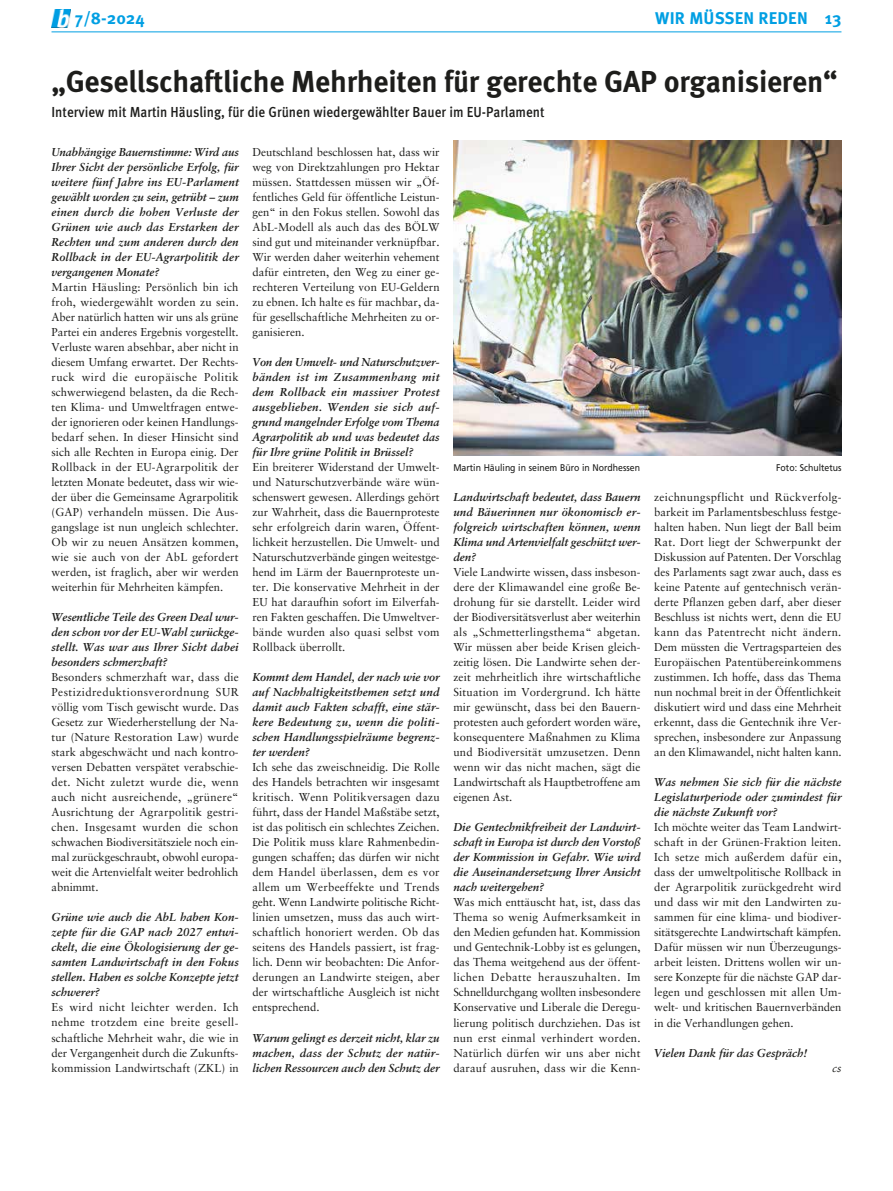
<style>
.page{position:relative;width:893px;height:1191px;background:#fff}
.page>*{position:absolute;margin:0;border:0;box-sizing:border-box;transform-origin:0 0}
.t1{font:700 30.3px "Meta Pro";letter-spacing:-.01em;color:#1d1d1b}
.t2{font:700 16.95px "Meta Pro";letter-spacing:.01em;color:#009fe3}
.t3{font:500 14.55px "Meta Pro";color:#1d1d1b;scale:.9 1}
.t4{font:11.55px/15px "Sabon LT Std";color:#1d1d1b;text-align:justify}
.t5{font:italic 700 11.55px/15px "Sabon LT Std";color:#1d1d1b;text-align:justify}
.t6{font:italic 11.55px "Sabon LT Std";color:#1d1d1b}
.t7{font:9.75px "Frutiger LT Std";color:#1d1d1b;scale:.9 1}
</style>
<div class="page">
<hr style="left:51px;top:32px;width:790px;height:1px;background:#009fe3">
<img style="left:51px;top:9px;width:20px;height:18px">
<img style="left:453px;top:141px;width:388px;height:315px">
<h2 class="t2" style="left:75px;top:5px;width:71px">7/8-2024</h2>
<h2 class="t2" style="left:655px;top:5px;width:188px">WIR MÜSSEN REDEN 13</h2>
<h1 class="t1" style="left:51px;top:58px;width:787px">„Gesellschaftliche Mehrheiten für gerechte GAP organisieren“</h1>
<p class="t3" style="left:51px;top:100px;width:549px">Interview mit Martin Häusling, für die Grünen wiedergewählter Bauer im EU-Parlament</p>
<p class="t5" style="left:51px;top:144px;width:189px">Unabhängige Bauernstimme: Wird aus Ihrer Sicht der persönliche Erfolg, für weitere fünf Jahre ins EU-Parlament gewählt worden zu sein, getrübt – zum einen durch die hohen Verluste der Grünen wie auch das Erstarken der Rechten und zum anderen durch den Rollback in der EU-Agrarpolitik der vergangenen Monate?</p>
<p class="t4" style="left:51px;top:279px;width:189px">Martin Häusling: Persönlich bin ich froh, wiedergewählt worden zu sein.<br>Aber natürlich hatten wir uns als grüne Partei ein anderes Ergebnis vorgestellt.<br>Verluste waren absehbar, aber nicht in diesem Umfang erwartet. Der Rechts&shy;ruck wird die europäische Politik schwerwiegend belasten, da die Rech&shy;ten Klima- und Umweltfragen entwe&shy;der ignorieren oder keinen Handlungs&shy;bedarf sehen. In dieser Hinsicht sind sich alle Rechten in Europa einig. Der Rollback in der EU-Agrarpolitik der letzten Monate bedeutet, dass wir wie&shy;der über die Gemeinsame Agrarpolitik (GAP) verhandeln müssen. Die Aus&shy;gangslage ist nun ungleich schlechter.<br>Ob wir zu neuen Ansätzen kommen, wie sie auch von der AbL gefordert werden, ist fraglich, aber wir werden weiterhin für Mehrheiten kämpfen.</p>
<p class="t5" style="left:51px;top:609px;width:189px">Wesentliche Teile des Green Deal wur&shy;den schon vor der EU-Wahl zurückge&shy;stellt. Was war aus Ihrer Sicht dabei besonders schmerzhaft?</p>
<p class="t4" style="left:51px;top:669px;width:189px">Besonders schmerzhaft war, dass die Pestizidreduktionsverordnung SUR völlig vom Tisch gewischt wurde. Das Gesetz zur Wiederherstellung der Na&shy;tur (Nature Restoration Law) wurde stark abgeschwächt und nach kontro&shy;versen Debatten verspätet verabschie&shy;det. Nicht zuletzt wurde die, wenn auch nicht ausreichende, „grünere“ Ausrichtung der Agrarpolitik gestri&shy;chen. Insgesamt wurden die schon schwachen Biodiversitätsziele noch ein&shy;mal zurückgeschraubt, obwohl europa&shy;weit die Artenvielfalt weiter bedrohlich abnimmt.</p>
<p class="t5" style="left:51px;top:910px;width:189px">Grüne wie auch die AbL haben Kon&shy;zepte für die GAP nach 2027 entwi&shy;ckelt, die eine Ökologisierung der ge&shy;samten Landwirtschaft in den Fokus stellen. Haben es solche Konzepte jetzt schwerer?</p>
<p class="t4" style="left:51px;top:1000px;width:189px">Es wird nicht leichter werden. Ich nehme trotzdem eine breite gesell&shy;schaftliche Mehrheit wahr, die wie in der Vergangenheit durch die Zukunfts&shy;kommission Landwirtschaft (ZKL) in</p>
<p class="t4" style="left:252px;top:144px;width:189px">Deutschland beschlossen hat, dass wir weg von Direktzahlungen pro Hektar müssen. Stattdessen müssen wir „Öf&shy;fentliches Geld für öffentliche Leistun&shy;gen“ in den Fokus stellen. Sowohl das AbL-Modell als auch das des BÖLW sind gut und miteinander verknüpfbar.<br>Wir werden daher weiterhin vehement dafür eintreten, den Weg zu einer ge&shy;rechteren Verteilung von EU-Geldern zu ebnen. Ich halte es für machbar, da&shy;für gesellschaftliche Mehrheiten zu or&shy;ganisieren.</p>
<p class="t5" style="left:252px;top:354px;width:189px">Von den Umwelt- und Naturschutzver&shy;bänden ist im Zusammenhang mit dem Rollback ein massiver Protest ausgeblieben. Wenden sie sich auf&shy;grund mangelnder Erfolge vom Thema Agrarpolitik ab und was bedeutet das für Ihre grüne Politik in Brüssel?</p>
<p class="t4" style="left:252px;top:459px;width:189px">Ein breiterer Widerstand der Umwelt&shy;und Naturschutzverbände wäre wün&shy;schenswert gewesen. Allerdings gehört zur Wahrheit, dass die Bauernproteste sehr erfolgreich darin waren, Öffent&shy;lichkeit herzustellen. Die Umwelt- und Naturschutzverbände gingen weitestge&shy;hend im Lärm der Bauernproteste un&shy;ter. Die konservative Mehrheit in der EU hat daraufhin sofort im Eilverfah&shy;ren Fakten geschaffen. Die Umweltver&shy;bände wurden also quasi selbst vom Rollback überrollt.</p>
<p class="t5" style="left:252px;top:669px;width:189px">Kommt dem Handel, der nach wie vor auf Nachhaltigkeitsthemen setzt und damit auch Fakten schafft, eine stär&shy;kere Bedeutung zu, wenn die politi&shy;schen Handlungsspielräume begrenz&shy;ter werden?</p>
<p class="t4" style="left:252px;top:760px;width:189px">Ich sehe das zweischneidig. Die Rolle des Handels betrachten wir insgesamt kritisch. Wenn Politikversagen dazu führt, dass der Handel Maßstäbe setzt, ist das politisch ein schlechtes Zeichen.<br>Die Politik muss klare Rahmenbedin&shy;gungen schaffen; das dürfen wir nicht dem Handel überlassen, dem es vor allem um Werbeeffekte und Trends geht. Wenn Landwirte politische Richt&shy;linien umsetzen, muss das auch wirt&shy;schaftlich honoriert werden. Ob das seitens des Handels passiert, ist frag&shy;lich. Denn wir beobachten: Die Anfor&shy;derungen an Landwirte steigen, aber der wirtschaftliche Ausgleich ist nicht entsprechend.</p>
<p class="t5" style="left:252px;top:1030px;width:189px">Warum gelingt es derzeit nicht, klar zu machen, dass der Schutz der natür&shy;lichen Ressourcen auch den Schutz der</p>
<p class="t7" style="left:453px;top:462px;width:209px">Martin Häuling in seinem Büro in Nordhessen</p>
<p class="t7" style="left:776px;top:462px;width:74px">Foto: Schultetus</p>
<p class="t5" style="left:453px;top:489px;width:189px">Landwirtschaft bedeutet, dass Bauern und Bäuerinnen nur ökonomisch er&shy;folgreich wirtschaften können, wenn Klima und Artenvielfalt geschützt wer&shy;den?</p>
<p class="t4" style="left:453px;top:564px;width:189px">Viele Landwirte wissen, dass insbeson&shy;dere der Klimawandel eine große Be&shy;drohung für sie darstellt. Leider wird der Biodiversitätsverlust aber weiterhin als „Schmetterlingsthema“ abgetan.<br>Wir müssen aber beide Krisen gleich&shy;zeitig lösen. Die Landwirte sehen der&shy;zeit mehrheitlich ihre wirtschaftliche Situation im Vordergrund. Ich hätte mir gewünscht, dass bei den Bauern&shy;protesten auch gefordert worden wäre, konsequentere Maßnahmen zu Klima und Biodiversität umzusetzen. Denn wenn wir das nicht machen, sägt die Landwirtschaft als Hauptbetroffene am eigenen Ast.</p>
<p class="t5" style="left:453px;top:820px;width:189px">Die Gentechnikfreiheit der Landwirt&shy;schaft in Europa ist durch den Vorstoß der Kommission in Gefahr. Wie wird die Auseinandersetzung Ihrer Ansicht nach weitergehen?</p>
<p class="t4" style="left:453px;top:895px;width:189px">Was mich enttäuscht hat, ist, dass das Thema so wenig Aufmerksamkeit in den Medien gefunden hat. Kommission und Gentechnik-Lobby ist es gelungen, das Thema weitgehend aus der öffent&shy;lichen Debatte herauszuhalten. Im Schnelldurchgang wollten insbesondere Konservative und Liberale die Deregu&shy;lierung politisch durchziehen. Das ist nun erst einmal verhindert worden.<br>Natürlich dürfen wir uns aber nicht darauf ausruhen, dass wir die Kenn-</p>
<p class="t4" style="left:654px;top:489px;width:189px">zeichnungspflicht und Rückverfolg&shy;barkeit im Parlamentsbeschluss festge&shy;halten haben. Nun liegt der Ball beim Rat. Dort liegt der Schwerpunkt der Diskussion auf Patenten. Der Vorschlag des Parlaments sagt zwar auch, dass es keine Patente auf gentechnisch verän&shy;derte Pflanzen geben darf, aber dieser Beschluss ist nichts wert, denn die EU kann das Patentrecht nicht ändern.<br>Dem müssten die Vertragsparteien des Europäischen Patentübereinkommens zustimmen. Ich hoffe, dass das Thema nun nochmal breit in der Öffentlichkeit diskutiert wird und dass eine Mehrheit erkennt, dass die Gentechnik ihre Ver&shy;sprechen, insbesondere zur Anpassung an den Klimawandel, nicht halten kann.</p>
<p class="t5" style="left:654px;top:775px;width:189px">Was nehmen Sie sich für die nächste Legislaturperiode oder zumindest für die nächste Zukunft vor?</p>
<p class="t4" style="left:654px;top:820px;width:189px">Ich möchte weiter das Team Landwirt&shy;schaft in der Grünen-Fraktion leiten.<br>Ich setze mich außerdem dafür ein, dass der umweltpolitische Rollback in der Agrarpolitik zurückgedreht wird und dass wir mit den Landwirten zu&shy;sammen für eine klima- und biodiver&shy;sitätsgerechte Landwirtschaft kämpfen.<br>Dafür müssen wir nun Überzeugungs&shy;arbeit leisten. Drittens wollen wir un&shy;sere Konzepte für die nächste GAP dar&shy;legen und geschlossen mit allen Um&shy;welt- und kritischen Bauernverbänden in die Verhandlungen gehen.</p>
<p class="t5" style="left:654px;top:1045px;width:154px">Vielen Dank für das Gespräch!</p>
<p class="t6" style="left:832px;top:1061px;width:11px">cs</p>
</div>
